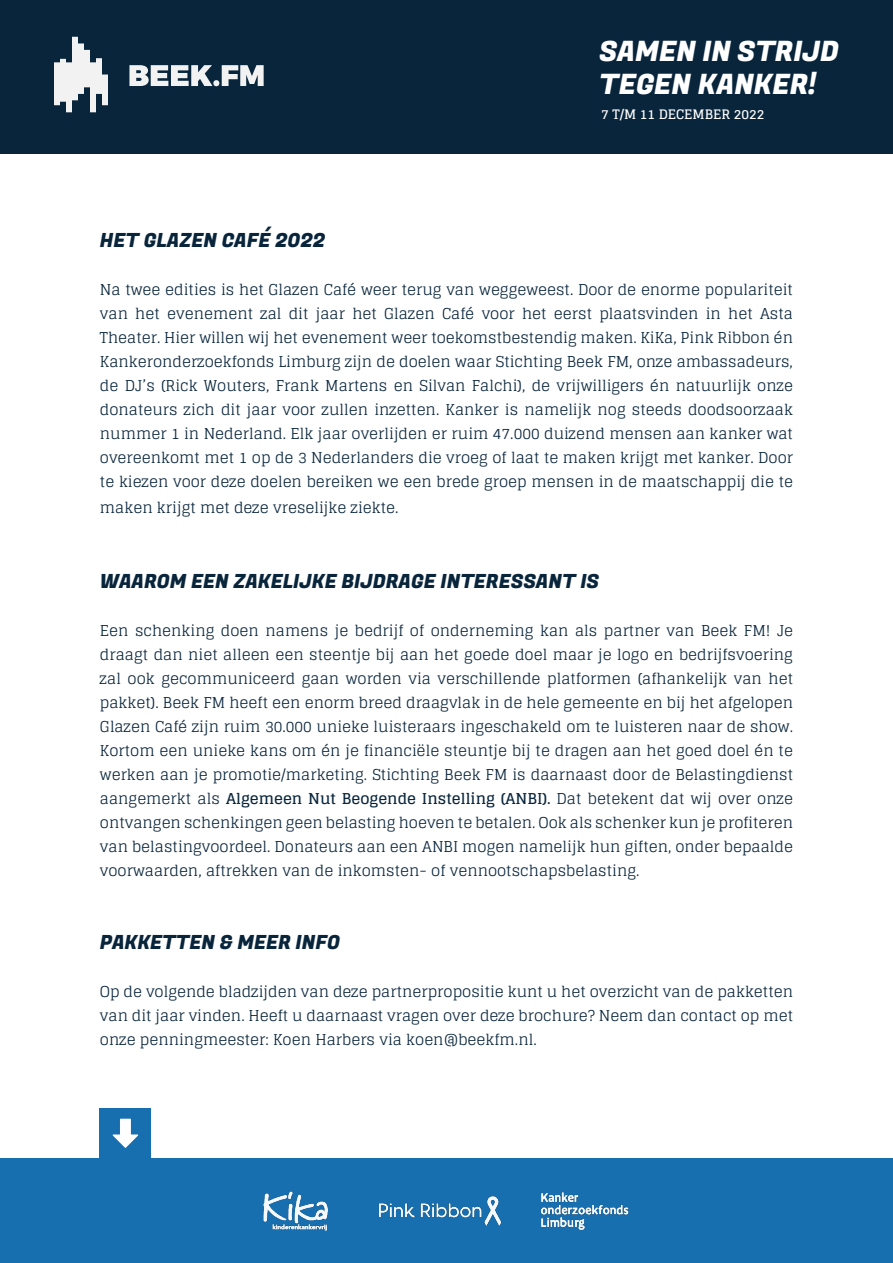
<style>
.page{position:relative;width:893px;height:1263px;background:#fff}
.page>*{position:absolute;margin:0;border:0;box-sizing:border-box;transform-origin:0 0}
.t1{font:28.05px "Fugaz One";color:#fff}
.t2{font:19.5px "Fugaz One";color:#09253b}
.t3{font:15px/24px "Glegoo";color:#09253b;text-align:justify}
.t4{font:700 13.05px "Glegoo";color:#fff}
.s1{font-weight:700}
</style>
<div class="page">
<div style="left:0;top:0;width:893px;height:153px;background:#09253b"></div>
<svg style="left:54px;top:37px;width:54px;height:75px"></svg>
<svg style="left:129px;top:65px;width:135px;height:21px"></svg>
<div style="left:0;top:1159px;width:893px;height:104px;background:#186fb0"></div>
<img style="left:263px;top:1191px;width:366px;height:40px">
<div style="left:100px;top:1108px;width:51px;height:71px;background:#186fb0"></div>
<svg style="left:113px;top:1119px;width:25px;height:29px"></svg>
<p class="t1" style="left:599px;top:32px;width:241px">SAMEN IN STRIJD</p>
<p class="t1" style="left:599px;top:64px;width:219px">TEGEN KANKER!</p>
<p class="t4" style="left:601px;top:107px;width:165px">7 T/M 11 DECEMBER 2022</p>
<p class="t2" style="left:100px;top:227px;width:227px">HET GLAZEN CAFÉ 2022</p>
<p class="t3" style="left:100px;top:278px;width:695px">Na twee edities is het Glazen Café weer terug van weggeweest. Door de enorme populariteit van het evenement zal dit jaar het Glazen Café voor het eerst plaatsvinden in het Asta Theater. Hier willen wij het evenement weer toekomstbestendig maken. KiKa, Pink Ribbon én Kankeronderzoekfonds Limburg zijn de doelen waar Stichting Beek FM, onze ambassadeurs, de DJ’s (Rick Wouters, Frank Martens en Silvan Falchi), de vrijwilligers én natuurlijk onze donateurs zich dit jaar voor zullen inzetten. Kanker is namelijk nog steeds doodsoorzaak nummer 1 in Nederland. Elk jaar overlijden er ruim 47.000 duizend mensen aan kanker wat overeenkomt met 1 op de 3 Nederlanders die vroeg of laat te maken krijgt met kanker. Door te kiezen voor deze doelen bereiken we een brede groep mensen in de maatschappij die te maken krijgt met deze vreselijke ziekte.</p>
<p class="t2" style="left:100px;top:568px;width:501px">WAAROM EEN ZAKELIJKE BIJDRAGE INTERESSANT IS</p>
<p class="t3" style="left:100px;top:619px;width:695px">Een schenking doen namens je bedrijf of onderneming kan als partner van Beek FM! Je draagt dan niet alleen een steentje bij aan het goede doel maar je logo en bedrijfsvoering zal ook gecommuniceerd gaan worden via verschillende platformen (afhankelijk van het pakket). Beek FM heeft een enorm breed draagvlak in de hele gemeente en bij het afgelopen Glazen Café zijn ruim 30.000 unieke luisteraars ingeschakeld om te luisteren naar de show.<br>Kortom een unieke kans om én je financiële steuntje bij te dragen aan het goed doel én te werken aan je promotie/marketing. Stichting Beek FM is daarnaast door de Belastingdienst aangemerkt als <span class="s1">Algemeen Nut Beogende Instelling (ANBI).</span> Dat betekent dat wij over onze ontvangen schenkingen geen belasting hoeven te betalen. Ook als schenker kun je profiteren van belastingvoordeel. Donateurs aan een ANBI mogen namelijk hun giften, onder bepaalde voorwaarden, aftrekken van de inkomsten- of vennootschapsbelasting.</p>
<p class="t2" style="left:100px;top:929px;width:242px">PAKKETTEN &amp; MEER INFO</p>
<p class="t3" style="left:100px;top:980px;width:695px">Op de volgende bladzijden van deze partnerpropositie kunt u het overzicht van de pakketten van dit jaar vinden. Heeft u daarnaast vragen over deze brochure? Neem dan contact op met onze penningmeester: Koen Harbers via koen@beekfm.nl.</p>
</div>
